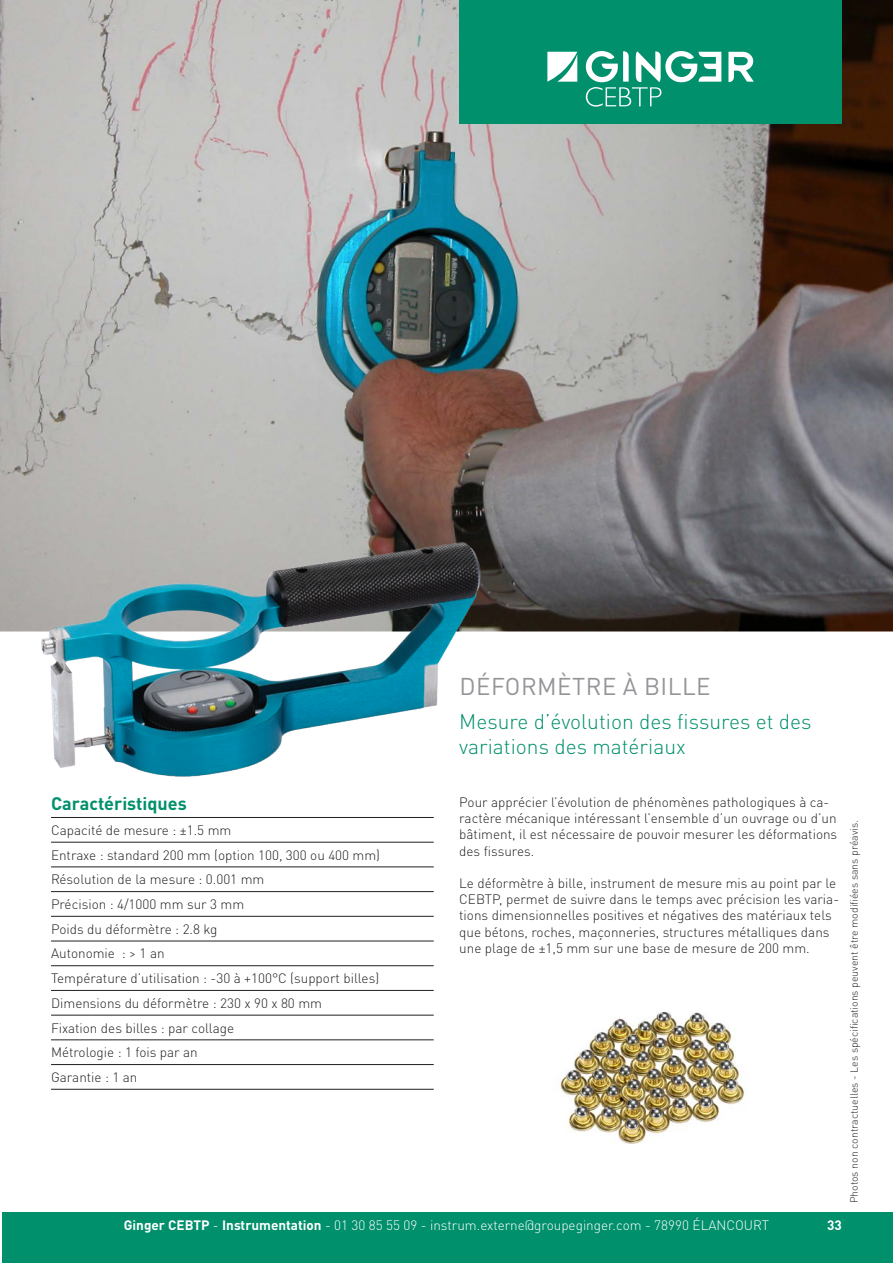
<style>
.page{position:relative;width:893px;height:1263px;background:#fff}
.page>*{position:absolute;margin:0;border:0;box-sizing:border-box;transform-origin:0 0}
.t1{font:24px "DIN Pro";letter-spacing:.02em;color:#939598}
.t2{font:300 21px/25.2px "DIN Pro";color:#00906c}
.t3{font:700 18px "DIN Pro";color:#00906c}
.t4{font:300 13.5px/24.8px "DIN Pro";color:#231f20}
.t5{font:300 13.5px "DIN Pro";color:#fff}
.t6{font:700 13.5px "DIN Pro";color:#fff}
.t7{font:300 10.5px "DIN Pro";color:#231f20}
.s1{font-weight:700}
</style>
<div class="page">
<div style="left:2px;top:1212px;width:891px;height:51px;background:#00906c"></div>
<img style="left:0;top:0;width:893px;height:631px">
<div style="left:459px;top:0;width:383px;height:123px;background:#00906c"></div>
<svg style="left:728px;top:52px;width:26px;height:30px"></svg>
<svg style="left:547px;top:52px;width:30px;height:30px"></svg>
<svg style="left:586px;top:51px;width:135px;height:56px"></svg>
<hr style="left:51px;top:817px;width:383px;height:1px;background:#231f20">
<hr style="left:51px;top:842px;width:383px;height:1px;background:#231f20">
<hr style="left:51px;top:866px;width:383px;height:1px;background:#231f20">
<hr style="left:51px;top:891px;width:383px;height:1px;background:#231f20">
<hr style="left:51px;top:916px;width:383px;height:1px;background:#231f20">
<hr style="left:51px;top:941px;width:383px;height:1px;background:#231f20">
<hr style="left:51px;top:965px;width:383px;height:1px;background:#231f20">
<hr style="left:51px;top:990px;width:383px;height:1px;background:#231f20">
<hr style="left:51px;top:1015px;width:383px;height:1px;background:#231f20">
<hr style="left:51px;top:1039px;width:383px;height:1px;background:#231f20">
<hr style="left:51px;top:1064px;width:383px;height:1px;background:#231f20">
<hr style="left:51px;top:1089px;width:383px;height:1px;background:#231f20">
<img style="left:31px;top:537px;width:459px;height:240px">
<img style="left:560px;top:1012px;width:185px;height:132px">
<h1 class="t1" style="left:459px;top:668px;width:253px">DÉFORMÈTRE À BILLE</h1>
<h2 class="t2" style="left:459px;top:707px;width:354px">Mesure d’évolution des fissures et des variations des matériaux</h2>
<h3 class="t3" style="left:51px;top:789px;width:137px">Caractéristiques</h3>
<p class="t4" style="left:51px;top:816px;width:331px">Capacité de mesure : ±1.5 mm<br>Entraxe : standard 200 mm (option 100, 300 ou 400 mm)<br>Résolution de la mesure : 0.001 mm<br>Précision : 4/1000 mm sur 3 mm<br>Poids du déformètre : 2.8 kg<br>Autonomie : &gt; 1 an<br>Température d’utilisation : -30 à +100°C (support billes)<br>Dimensions du déformètre : 230 x 90 x 80 mm<br>Fixation des billes : par collage<br>Métrologie : 1 fois par an<br>Garantie : 1 an</p>
<p class="t4" style="left:459px;top:793px;width:380px;line-height:16.2px">Pour apprécier l’évolution de phénomènes pathologiques à ca&shy;ractère mécanique intéressant l’ensemble d’un ouvrage ou d’un bâtiment, il est nécessaire de pouvoir mesurer les déformations des fissures.</p>
<p class="t4" style="left:459px;top:874px;width:381px;line-height:16.2px">Le déformètre à bille, instrument de mesure mis au point par le CEBTP, permet de suivre dans le temps avec précision les varia&shy;tions dimensionnelles positives et négatives des matériaux tels que bétons, roches, maçonneries, structures métalliques dans une plage de ±1,5 mm sur une base de mesure de 200 mm.</p>
<p class="t5" style="left:124px;top:1215px;width:647px"><span class="s1">Ginger CEBTP</span> - <span class="s1">Instrumentation</span> - 01 30 85 55 09 - instrum.externe@groupeginger.com - 78990 ÉLANCOURT</p>
<p class="t6" style="left:827px;top:1214px;width:16px">33</p>
<p class="t7" style="left:846px;top:1203px;width:385px;rotate:-90deg">Photos non contractuelles - Les spécifications peuvent être modifiées sans préavis.</p>
</div>
